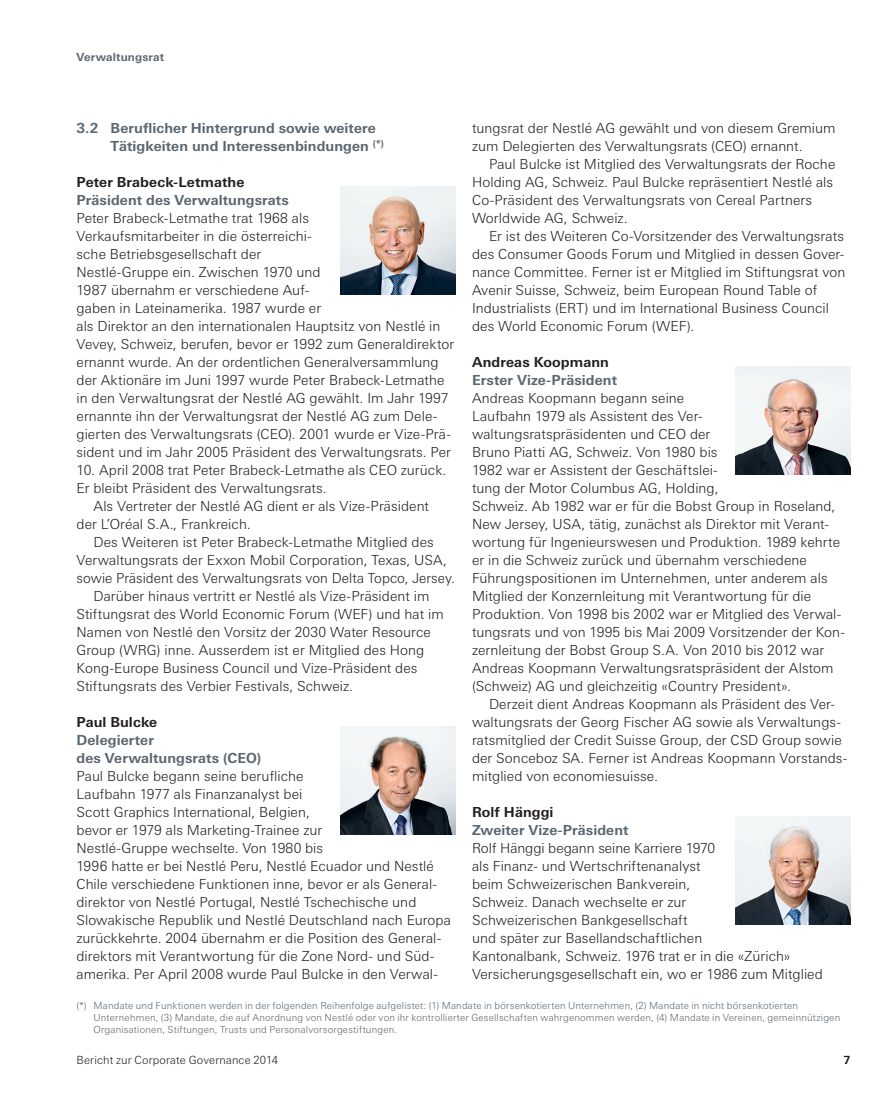
<style>
.page{position:relative;width:893px;height:1106px;background:#fff}
.page>*{position:absolute;margin:0;border:0;box-sizing:border-box;transform-origin:0 0}
._301_Copy{font:300 13.8px/18px "LT Univers 330 Basic";letter-spacing:.005em;color:#231f20}
._302_Copy_First_Line{font:300 13.8px/18px "LT Univers 330 Basic";letter-spacing:.005em;color:#231f20}
._103_Title_Copy_gray{font:700 13.8px/18px "LT Univers 630 Basic";letter-spacing:.005em;color:#5a6670}
._103_Title_Copy_blac{font:700 13.8px "LT Univers 630 Basic";letter-spacing:.005em;color:#231f20}
.t1{font:300 11.25px "LT Univers 330 Basic";letter-spacing:.015em;color:#231f20}
._102_Title_Chapter_s{font:700 11.25px "LT Univers 630 Basic";letter-spacing:.015em;color:#5a6670}
.t2{font:700 11.25px "LT Univers 630 Basic";color:#231f20}
._401_Footnote_2nd_ro{font:300 9.75px/12px "LT Univers 330 Basic";letter-spacing:.02em;color:#5a6670}
</style>
<div class="page">
<img style="left:340px;top:187px;width:115px;height:108px">
<img style="left:340px;top:727px;width:115px;height:108px">
<img style="left:736px;top:367px;width:114px;height:108px">
<img style="left:736px;top:817px;width:114px;height:108px">
<p class="_102_Title_Chapter_s" style="left:77px;top:50px;width:89px">Verwaltungsrat</p>
<p class="_103_Title_Copy_gray" style="left:111px;top:119px;width:275px;text-indent:-34px">3.2 Beruflicher Hintergrund sowie weitere<br>Tätigkeiten und Interessenbindungen <sup>(*)</sup></p>
<p class="_103_Title_Copy_blac" style="left:77px;top:173px;width:169px">Peter Brabeck-Letmathe</p>
<p class="_103_Title_Copy_gray" style="left:77px;top:191px;width:214px">Präsident des Verwaltungsrats</p>
<p class="_301_Copy" style="left:77px;top:208px;width:379px">Peter Brabeck-Letmathe trat 1968 als<br>Verkaufsmitarbeiter in die österreichi-<br>sche Betriebsgesellschaft der<br>Nestlé-Gruppe ein. Zwischen 1970 und<br>1987 übernahm er verschiedene Auf-<br>gaben in Lateinamerika. 1987 wurde er<br>als Direktor an den internationalen Hauptsitz von Nestlé in Vevey, Schweiz, berufen, bevor er 1992 zum Generaldirektor ernannt wurde. An der ordentlichen Generalversammlung der Aktionäre im Juni 1997 wurde Peter Brabeck-Letmathe in den Verwaltungsrat der Nestlé AG gewählt. Im Jahr 1997 ernannte ihn der Verwaltungsrat der Nestlé AG zum Dele&shy;gierten des Verwaltungsrats (CEO). 2001 wurde er Vize-Prä&shy;sident und im Jahr 2005 Präsident des Verwaltungsrats. Per</p>
<p class="_301_Copy" style="left:77px;top:460px;width:371px">10. April 2008 trat Peter Brabeck-Letmathe als CEO zurück.<br>Er bleibt Präsident des Verwaltungsrats.</p>
<p class="_302_Copy_First_Line" style="left:77px;top:496px;width:354px;text-indent:17px">Als Vertreter der Nestlé AG dient er als Vize-Präsident der L’Oréal S.A., Frankreich.</p>
<p class="_302_Copy_First_Line" style="left:77px;top:532px;width:380px;text-align:center">Des Weiteren ist Peter Brabeck-Letmathe Mitglied des<br>Verwaltungsrats der Exxon Mobil Corporation, Texas, USA, sowie Präsident des Verwaltungsrats von Delta Topco, Jersey.</p>
<p class="_302_Copy_First_Line" style="left:77px;top:586px;width:369px;text-indent:17px">Darüber hinaus vertritt er Nestlé als Vize-Präsident im Stiftungsrat des World Economic Forum (WEF) und hat im Namen von Nestlé den Vorsitz der 2030 Water Resource Group (WRG) inne. Ausserdem ist er Mitglied des Hong Kong-Europe Business Council und Vize-Präsident des Stiftungsrats des Verbier Festivals, Schweiz.</p>
<p class="_103_Title_Copy_blac" style="left:77px;top:713px;width:82px">Paul Bulcke</p>
<p class="_103_Title_Copy_gray" style="left:77px;top:731px;width:79px">Delegierter</p>
<p class="_103_Title_Copy_gray" style="left:77px;top:749px;width:186px">des Verwaltungsrats (CEO)</p>
<p class="_301_Copy" style="left:77px;top:766px;width:362px">Paul Bulcke begann seine berufliche<br>Laufbahn 1977 als Finanzanalyst bei<br>Scott Graphics International, Belgien,<br>bevor er 1979 als Marketing-Trainee zur<br>Nestlé-Gruppe wechselte. Von 1980 bis<br>1996 hatte er bei Nestlé Peru, Nestlé Ecuador und Nestlé Chile verschiedene Funktionen inne, bevor er als General-</p>
<p class="_301_Copy" style="left:77px;top:892px;width:376px">direktor von Nestlé Portugal, Nestlé Tschechische und Slowakische Republik und Nestlé Deutschland nach Europa zurückkehrte. 2004 übernahm er die Position des General&shy;direktors mit Verantwortung für die Zone Nord- und Süd&shy;amerika. Per April 2008 wurde Paul Bulcke in den Verwal-</p>
<p class="_301_Copy" style="left:472px;top:118px;width:365px">tungsrat der Nestlé AG gewählt und von diesem Gremium zum Delegierten des Verwaltungsrats (CEO) ernannt.</p>
<p class="_302_Copy_First_Line" style="left:472px;top:154px;width:365px;text-indent:17px">Paul Bulcke ist Mitglied des Verwaltungsrats der Roche Holding AG, Schweiz. Paul Bulcke repräsentiert Nestlé als Co-Präsident des Verwaltungsrats von Cereal Partners Worldwide AG, Schweiz.</p>
<p class="_302_Copy_First_Line" style="left:472px;top:226px;width:375px;text-indent:17px">Er ist des Weiteren Co-Vorsitzender des Verwaltungsrats des Consumer Goods Forum und Mitglied in dessen Gover&shy;nance Committee. Ferner ist er Mitglied im Stiftungsrat von Avenir Suisse, Schweiz, beim European Round Table of Industrialists (ERT) und im International Business Council des World Economic Forum (WEF).</p>
<p class="_103_Title_Copy_blac" style="left:472px;top:353px;width:138px">Andreas Koopmann</p>
<p class="_103_Title_Copy_gray" style="left:472px;top:371px;width:147px">Erster Vize-Präsident</p>
<p class="_301_Copy" style="left:472px;top:388px;width:374px">Andreas Koopmann begann seine<br>Laufbahn 1979 als Assistent des Ver&shy;waltungsratspräsidenten und CEO der<br>Bruno Piatti AG, Schweiz. Von 1980 bis<br>1982 war er Assistent der Geschäftslei-<br>tung der Motor Columbus AG, Holding,<br>Schweiz. Ab 1982 war er für die Bobst Group in Roseland, New Jersey, USA, tätig, zunächst als Direktor mit Verant&shy;wortung für Ingenieurswesen und Produktion. 1989 kehrte er in die Schweiz zurück und übernahm verschiedene Führungspositionen im Unternehmen, unter anderem als Mitglied der Konzernleitung mit Verantwortung für die Produktion. Von 1998 bis 2002 war er Mitglied des Verwal&shy;tungsrats und von 1995 bis Mai 2009 Vorsitzender der Kon&shy;zernleitung der Bobst Group S.A. Von 2010 bis 2012 war Andreas Koopmann Verwaltungsratspräsident der Alstom (Schweiz) AG und gleichzeitig «Country President».</p>
<p class="_302_Copy_First_Line" style="left:472px;top:694px;width:377px;text-indent:17px">Derzeit dient Andreas Koopmann als Präsident des Ver&shy;waltungsrats der Georg Fischer AG sowie als Verwaltungs&shy;ratsmitglied der Credit Suisse Group, der CSD Group sowie der Sonceboz SA. Ferner ist Andreas Koopmann Vorstands&shy;mitglied von economiesuisse.</p>
<p class="_103_Title_Copy_blac" style="left:472px;top:803px;width:83px">Rolf Hänggi</p>
<p class="_103_Title_Copy_gray" style="left:472px;top:821px;width:158px">Zweiter Vize-Präsident</p>
<p class="_301_Copy" style="left:472px;top:838px;width:352px">Rolf Hänggi begann seine Karriere 1970<br>als Finanz- und Wertschriftenanalyst<br>beim Schweizerischen Bankverein,<br>Schweiz. Danach wechselte er zur<br>Schweizerischen Bankgesellschaft<br>und später zur Basellandschaftlichen<br>Kantonalbank, Schweiz. 1976 trat er in die «Zürich» Versicherungsgesellschaft ein, wo er 1986 zum Mitglied</p>
<p class="_401_Footnote_2nd_ro" style="left:94px;top:999px;width:748px;text-indent:-17px">(*) Mandate und Funktionen werden in der folgenden Reihenfolge aufgelistet: (1) Mandate in börsenkotierten Unternehmen, (2) Mandate in nicht börsenkotierten<br>Unternehmen, (3) Mandate, die auf Anordnung von Nestlé oder von ihr kontrollierter Gesellschaften wahrgenommen werden, (4) Mandate in Vereinen, gemeinnützigen<br>Organisationen, Stiftungen, Trusts und Personalvorsorgestiftungen.</p>
<p class="t1" style="left:77px;top:1053px;width:203px">Bericht zur Corporate Governance 2014</p>
<p class="t2" style="left:843px;top:1052px;width:9px">7</p>
</div>
